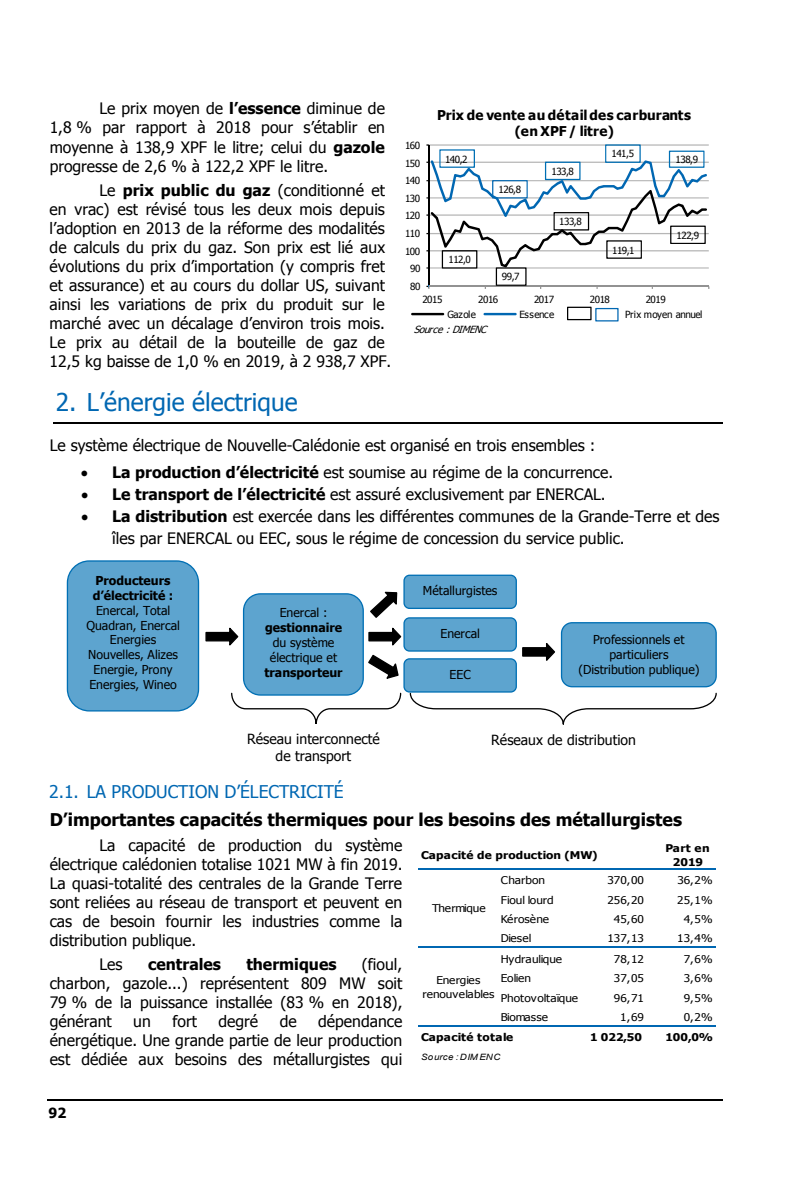
<style>
.page{position:relative;width:794px;height:1191px;background:#fff}
.page>*{position:absolute;margin:0;border:0;box-sizing:border-box;transform-origin:0 0}
.t1{font:24.5px "Tahoma";color:#0067b2}
.t2{font:700 17.5px "Tahoma";color:#000}
.t3{font:17.5px "Tahoma";color:#0067b2}
.t4{font:15.75px/19.1px "Tahoma";color:#000;text-align:justify}
.t5{font:700 15.75px "Tahoma";color:#000}
.t6{font:14px/17px "Tahoma";color:#000;text-align:center}
.t7{font:700 14px "Tahoma";color:#000}
.t8{font:700 13.47px/15.9px "Tahoma";letter-spacing:.015em;color:#000;text-align:center}
.t9{font:12.25px/14.7px "Tahoma";color:#000;text-align:center}
.t10{font:700 12.25px/14.7px "Tahoma";color:#000}
.t11{font:10.67px/13.7px "Tahoma";letter-spacing:-.005em;color:#000;text-align:center;scale:1.11 1}
.t12{font:700 10.67px/13.5px "Tahoma";letter-spacing:.01em;color:#000;text-align:center;scale:1.11 1}
.t13{font:9.8px "Tahoma";letter-spacing:-.045em;color:#000}
.t14{font:italic 9.8px "Tahoma";color:#000}
.t15{font:9.8px "Tahoma";letter-spacing:.01em;color:#000}
.t16{font:italic 8.75px "Arial";letter-spacing:.005em;color:#000;scale:1.11 1}
.s1{font-weight:700}
</style>
<div class="page">
<hr style="left:47px;top:1099px;width:675px;height:1px;background:#000">
<hr style="left:53px;top:422px;width:669px;height:2px;background:#000">
<svg style="left:231px;top:692px;width:171px;height:32px"></svg>
<svg style="left:409px;top:692px;width:308px;height:33px"></svg>
<div style="left:67px;top:561px;width:131px;height:150px;background:#5da4cf;border-radius:22px"></div>
<div style="left:67px;top:560px;width:132px;height:151px;border:1px solid #006fb4;border-radius:22px"></div>
<div style="left:243px;top:594px;width:120px;height:101px;background:#5da4cf;border-radius:17px"></div>
<div style="left:243px;top:593px;width:121px;height:102px;border:1px solid #006fb4;border-radius:17px"></div>
<div style="left:404px;top:575px;width:112px;height:33px;background:#5da4cf;border-radius:6px"></div>
<div style="left:403px;top:574px;width:114px;height:35px;border:1px solid #006fb4;border-radius:6px"></div>
<div style="left:404px;top:618px;width:112px;height:33px;background:#5da4cf;border-radius:6px"></div>
<div style="left:403px;top:617px;width:114px;height:34px;border:1px solid #006fb4;border-radius:6px"></div>
<div style="left:404px;top:659px;width:112px;height:33px;background:#5da4cf;border-radius:6px"></div>
<div style="left:403px;top:658px;width:114px;height:34px;border:1px solid #006fb4;border-radius:6px"></div>
<div style="left:561px;top:623px;width:155px;height:63px;background:#5da4cf;border-radius:11px"></div>
<div style="left:561px;top:622px;width:156px;height:65px;border:1px solid #006fb4;border-radius:11px"></div>
<svg style="left:522px;top:643px;width:33px;height:18px"></svg>
<svg style="left:370px;top:591px;width:28px;height:27px"></svg>
<svg style="left:368px;top:627px;width:34px;height:52px"></svg>
<svg style="left:205px;top:627px;width:34px;height:19px"></svg>
<hr style="left:418px;top:867px;width:298px;height:2px;background:#0067b2">
<hr style="left:418px;top:946px;width:298px;height:2px;background:#0067b2">
<hr style="left:418px;top:1024px;width:298px;height:2px;background:#0067b2">
<img style="left:426px;top:144px;width:2px;height:143px">
<svg style="left:428px;top:144px;width:281px;height:145px"></svg>
<hr style="left:411px;top:313px;width:33px;height:2px;background:#000">
<hr style="left:483px;top:313px;width:33px;height:2px;background:#0067b2">
<svg style="left:567px;top:307px;width:51px;height:14px"></svg>
<p class="t4" style="left:50px;top:98px;width:337px;text-indent:50px">Le prix moyen de <span class="s1">l’essence</span> diminue de 1,8 % par rapport à 2018 pour s’établir en moyenne à 138,9 XPF le litre; celui du <span class="s1">gazole </span>progresse de 2,6 % à 122,2 XPF le litre.</p>
<p class="t4" style="left:50px;top:180px;width:343px;text-align:left;text-indent:50px">Le <span class="s1">prix public du gaz</span> (conditionné et en vrac) est révisé tous les deux mois depuis l’adoption en 2013 de la réforme des modalités de calculs du prix du gaz. Son prix est lié aux évolutions du prix d’importation (y compris fret et assurance) et au cours du dollar US, suivant ainsi les variations de prix du produit sur le marché avec un décalage d’environ trois mois.<br>Le prix au détail de la bouteille de gaz de 12,5 kg baisse de 1,0 % en 2019, à 2 938,7 XPF.</p>
<h1 class="t1" style="left:56px;top:385px;width:243px">2. L’énergie électrique</h1>
<p class="t4" style="left:50px;top:434px;width:547px">Le système électrique de Nouvelle-Calédonie est organisé en trois ensembles :</p>
<p class="t4" style="left:81px;top:462px;width:533px">• <span class="s1">La production d’électricité</span> est soumise au régime de la concurrence.</p>
<p class="t4" style="left:81px;top:483px;width:526px">• <span class="s1">Le transport de l’électricité</span> est assuré exclusivement par ENERCAL.</p>
<p class="t4" style="left:112px;top:504px;width:609px;line-height:21.9px;text-indent:-31px">• <span class="s1">La distribution</span> est exercée dans les différentes communes de la Grande-Terre et des îles par ENERCAL ou EEC, sous le régime de concession du service public.</p>
<p class="t8" style="left:437px;top:107px;width:255px">Prix de vente au détail des carburants (en XPF / litre)</p>
<p class="t13" style="left:405px;top:139px;width:17px">160</p>
<p class="t13" style="left:611px;top:147px;width:24px">141,5</p>
<p class="t13" style="left:445px;top:153px;width:24px">140,2</p>
<p class="t13" style="left:675px;top:153px;width:24px">138,9</p>
<p class="t13" style="left:498px;top:183px;width:24px">126,8</p>
<p class="t13" style="left:405px;top:156px;width:17px">150</p>
<p class="t13" style="left:551px;top:164px;width:24px">133,8</p>
<p class="t13" style="left:405px;top:174px;width:17px">140</p>
<p class="t13" style="left:405px;top:192px;width:17px">130</p>
<p class="t13" style="left:405px;top:209px;width:17px">120</p>
<p class="t13" style="left:559px;top:215px;width:24px">133,8</p>
<p class="t13" style="left:405px;top:227px;width:17px">110</p>
<p class="t13" style="left:676px;top:228px;width:24px">122,9</p>
<p class="t13" style="left:612px;top:244px;width:24px">119,1</p>
<p class="t13" style="left:405px;top:244px;width:17px">100</p>
<p class="t13" style="left:448px;top:253px;width:24px">112,0</p>
<p class="t13" style="left:410px;top:262px;width:12px">90</p>
<p class="t13" style="left:502px;top:270px;width:19px">99,7</p>
<p class="t13" style="left:410px;top:280px;width:12px">80</p>
<p class="t13" style="left:422px;top:293px;width:22px">2015</p>
<p class="t13" style="left:478px;top:293px;width:22px">2016</p>
<p class="t13" style="left:534px;top:293px;width:22px">2017</p>
<p class="t13" style="left:590px;top:293px;width:22px">2018</p>
<p class="t13" style="left:645px;top:293px;width:22px">2019</p>
<p class="t13" style="left:447px;top:308px;width:30px">Gazole</p>
<p class="t15" style="left:519px;top:308px;width:36px">Essence</p>
<p class="t14" style="left:414px;top:323px;width:78px">Source: DIMENC</p>
<p class="t13" style="left:625px;top:307px;width:79px">Prix moyen annuel</p>
<p class="t10" style="left:93px;top:573px;width:82px">Producteurs d’électricité :</p>
<p class="t9" style="left:86px;top:602px;width:95px">Enercal, Total<br>Quadran, Enercal<br>Energies<br>Nouvelles, Alizes<br>Energie, Prony<br>Energies, Wineo</p>
<p class="t9" style="left:280px;top:605px;width:49px">Enercal :</p>
<p class="t10" style="left:265px;top:619px;width:79px">gestionnaire</p>
<p class="t9" style="left:270px;top:634px;width:69px;text-align:left">du système électrique et</p>
<p class="t10" style="left:264px;top:664px;width:80px">transporteur</p>
<p class="t9" style="left:423px;top:583px;width:76px">Métallurgistes</p>
<p class="t9" style="left:440px;top:626px;width:41px">Enercal</p>
<p class="t9" style="left:449px;top:667px;width:23px">EEC</p>
<p class="t9" style="left:578px;top:632px;width:123px">Professionnels et particuliers (Distribution publique)</p>
<p class="t6" style="left:247px;top:730px;width:134px">Réseau interconnecté de transport</p>
<p class="t6" style="left:491px;top:731px;width:146px">Réseaux de distribution</p>
<p class="t3" style="left:49px;top:779px;width:296px">2.1. LA PRODUCTION D’ÉLECTRICITÉ</p>
<p class="t2" style="left:50px;top:807px;width:634px">D’importantes capacités thermiques pour les besoins des métallurgistes</p>
<p class="t4" style="left:50px;top:834px;width:354px;text-indent:50px">La capacité de production du système électrique calédonien totalise 1021 MW à fin 2019.<br>La quasi-totalité des centrales de la Grande Terre sont reliées au réseau de transport et peuvent en cas de besoin fournir les industries comme la distribution publique.</p>
<p class="t4" style="left:99px;top:954px;width:25px">Les</p>
<p class="t5" style="left:148px;top:953px;width:74px">centrales</p>
<p class="t5" style="left:246px;top:953px;width:92px">thermiques</p>
<p class="t12" style="left:665px;top:841px;width:41px">Part en<br>2019</p>
<p class="t12" style="left:421px;top:847px;width:160px">Capacité de production (MW)</p>
<p class="t11" style="left:501px;top:873px;width:41px">Charbon</p>
<p class="t11" style="left:607px;top:873px;width:34px">370,00</p>
<p class="t11" style="left:677px;top:873px;width:33px">36,2%</p>
<p class="t11" style="left:501px;top:892px;width:49px">Fioul lourd</p>
<p class="t11" style="left:607px;top:892px;width:34px">256,20</p>
<p class="t11" style="left:677px;top:892px;width:33px">25,1%</p>
<p class="t11" style="left:501px;top:911px;width:45px">Kérosène</p>
<p class="t11" style="left:614px;top:911px;width:29px">45,60</p>
<p class="t11" style="left:684px;top:911px;width:27px">4,5%</p>
<p class="t11" style="left:501px;top:931px;width:29px">Diesel</p>
<p class="t11" style="left:607px;top:931px;width:34px">137,13</p>
<p class="t11" style="left:677px;top:931px;width:33px">13,4%</p>
<p class="t11" style="left:501px;top:951px;width:56px">Hydraulique</p>
<p class="t11" style="left:614px;top:951px;width:29px">78,12</p>
<p class="t11" style="left:684px;top:951px;width:27px">7,6%</p>
<p class="t11" style="left:501px;top:971px;width:29px">Eolien</p>
<p class="t11" style="left:614px;top:971px;width:29px">37,05</p>
<p class="t11" style="left:684px;top:971px;width:27px">3,6%</p>
<p class="t11" style="left:501px;top:990px;width:71px">Photovoltaïque</p>
<p class="t11" style="left:614px;top:990px;width:29px">96,71</p>
<p class="t11" style="left:684px;top:990px;width:27px">9,5%</p>
<p class="t11" style="left:501px;top:1009px;width:44px">Biomasse</p>
<p class="t11" style="left:620px;top:1009px;width:23px">1,69</p>
<p class="t11" style="left:684px;top:1009px;width:27px">0,2%</p>
<p class="t12" style="left:421px;top:1030px;width:84px">Capacité totale</p>
<p class="t12" style="left:590px;top:1030px;width:48px">1 022,50</p>
<p class="t12" style="left:665px;top:1030px;width:44px">100,0%</p>
<p class="t16" style="left:421px;top:1050px;width:73px">Source : DIM ENC</p>
<p class="t11" style="left:432px;top:901px;width:50px">Thermique</p>
<p class="t4" style="left:50px;top:954px;width:354px;text-indent:312px">(fioul, charbon, gazole...) représentent 809 MW soit 79 % de la puissance installée (83 % en 2018), générant</p>
<p class="t11" style="left:422px;top:972px;width:66px">Energies renouvelables</p>
<p class="t4" style="left:50px;top:1011px;width:354px;text-indent:268px">dépendance énergétique. Une grande partie de leur production est dédiée aux besoins des métallurgistes qui</p>
<p class="t4" style="left:133px;top:1011px;width:19px">un</p>
<p class="t4" style="left:172px;top:1011px;width:26px">fort</p>
<p class="t4" style="left:218px;top:1011px;width:41px">degré</p>
<p class="t4" style="left:280px;top:1011px;width:18px">de</p>
<p class="t7" style="left:49px;top:1103px;width:19px">92</p>
</div>
